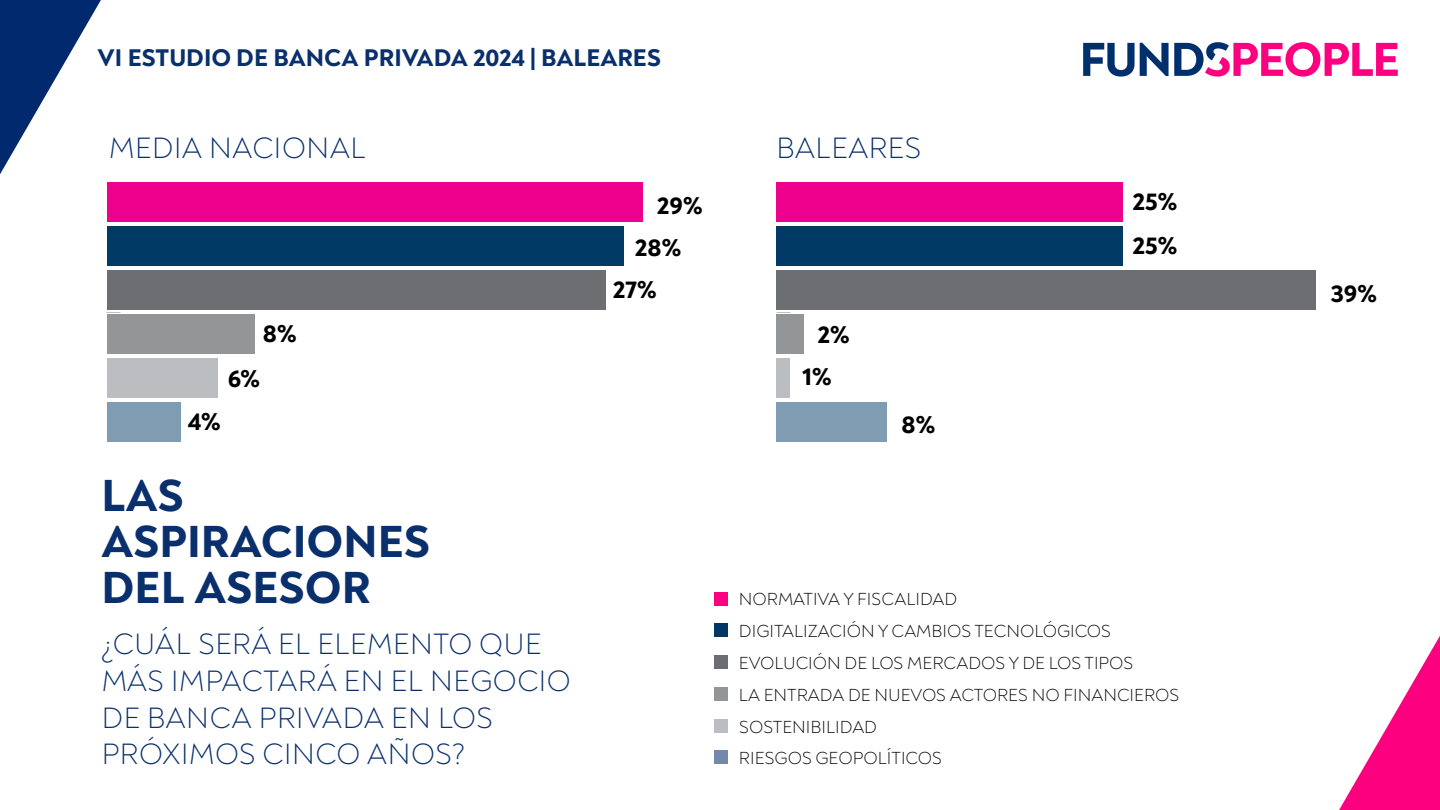
<style>
.page{position:relative;width:1440px;height:810px;background:#fff}
.page>*{position:absolute;margin:0;border:0;box-sizing:border-box;transform-origin:0 0}
.t1{font:800 45.75px/45.8px "Noah Head";color:#092f6c}
.t2{font:300 30px/36.8px "Noah Head";color:#092f6c}
.t3{font:800 24.83px "Noah Head";color:#000}
.t4{font:800 24.6px "Noah Head";color:#092f6c}
.t5{font:300 17.77px/31.9px "Noah Grotesque";color:#000}
</style>
<div class="page">
<div style="left:107px;top:403px;width:74px;height:39px;background:#809cb2"></div>
<div style="left:107px;top:359px;width:111px;height:39px;background:#bcbdc1"></div>
<div style="left:107px;top:315px;width:148px;height:39px;background:#939597"></div>
<div style="left:107px;top:271px;width:498px;height:39px;background:#6d6e71"></div>
<div style="left:107px;top:226px;width:517px;height:40px;background:#003a65"></div>
<div style="left:107px;top:182px;width:535px;height:40px;background:#ec008c"></div>
<div style="left:777px;top:403px;width:110px;height:39px;background:#809cb2"></div>
<div style="left:777px;top:359px;width:13px;height:39px;background:#bcbdc1"></div>
<div style="left:777px;top:315px;width:27px;height:39px;background:#939597"></div>
<div style="left:777px;top:271px;width:539px;height:39px;background:#6d6e71"></div>
<div style="left:777px;top:226px;width:346px;height:40px;background:#003a65"></div>
<div style="left:777px;top:182px;width:346px;height:40px;background:#ec008c"></div>
<svg style="left:1339px;top:636px;width:101px;height:174px"></svg>
<svg style="left:0;top:0;width:101px;height:174px"></svg>
<svg style="left:1083px;top:42px;width:315px;height:35px"></svg>
<div style="left:714px;top:592px;width:14px;height:14px;background:#fc0080"></div>
<div style="left:714px;top:655px;width:14px;height:14px;background:#6d6e71"></div>
<div style="left:714px;top:623px;width:14px;height:14px;background:#003764"></div>
<div style="left:714px;top:687px;width:14px;height:14px;background:#939597"></div>
<div style="left:714px;top:750px;width:14px;height:14px;background:#7289ab"></div>
<div style="left:714px;top:719px;width:14px;height:14px;background:#bcbdc1"></div>
<h3 class="t4" style="left:98px;top:42px;width:565px">VI ESTUDIO DE BANCA PRIVADA 2024 | BALEARES</h3>
<h2 class="t2" style="left:109px;top:130px;width:259px">MEDIA NACIONAL</h2>
<h2 class="t2" style="left:776px;top:130px;width:147px">BALEARES</h2>
<h3 class="t3" style="left:657px;top:190px;width:47px">29%</h3>
<h3 class="t3" style="left:1132px;top:186px;width:46px">25%</h3>
<h3 class="t3" style="left:635px;top:232px;width:48px">28%</h3>
<h3 class="t3" style="left:1132px;top:229px;width:46px">25%</h3>
<h3 class="t3" style="left:263px;top:317px;width:35px">8%</h3>
<h3 class="t3" style="left:228px;top:362px;width:34px">6%</h3>
<h3 class="t3" style="left:613px;top:274px;width:45px">27%</h3>
<h3 class="t3" style="left:818px;top:318px;width:34px">2%</h3>
<h3 class="t3" style="left:802px;top:360px;width:31px">1%</h3>
<h3 class="t3" style="left:188px;top:405px;width:34px">4%</h3>
<h3 class="t3" style="left:901px;top:408px;width:35px">8%</h3>
<h1 class="t1" style="left:101px;top:473px;width:330px">LAS<br>ASPIRACIONES<br>DEL ASESOR</h1>
<h2 class="t2" style="left:101px;top:626px;width:472px">¿CUÁL SERÁ EL ELEMENTO QUE<br>MÁS IMPACTARÁ EN EL NEGOCIO<br>DE BANCA PRIVADA EN LOS<br>PRÓXIMOS CINCO AÑOS?</h2>
<p class="t5" style="left:739px;top:583px;width:442px">NORMATIVA Y FISCALIDAD<br>DIGITALIZACIÓN Y CAMBIOS TECNOLÓGICOS<br>EVOLUCIÓN DE LOS MERCADOS Y DE LOS TIPOS<br>LA ENTRADA DE NUEVOS ACTORES NO FINANCIEROS<br>SOSTENIBILIDAD<br>RIESGOS GEOPOLÍTICOS</p>
<h3 class="t3" style="left:1331px;top:277px;width:48px">39%</h3>
</div>
